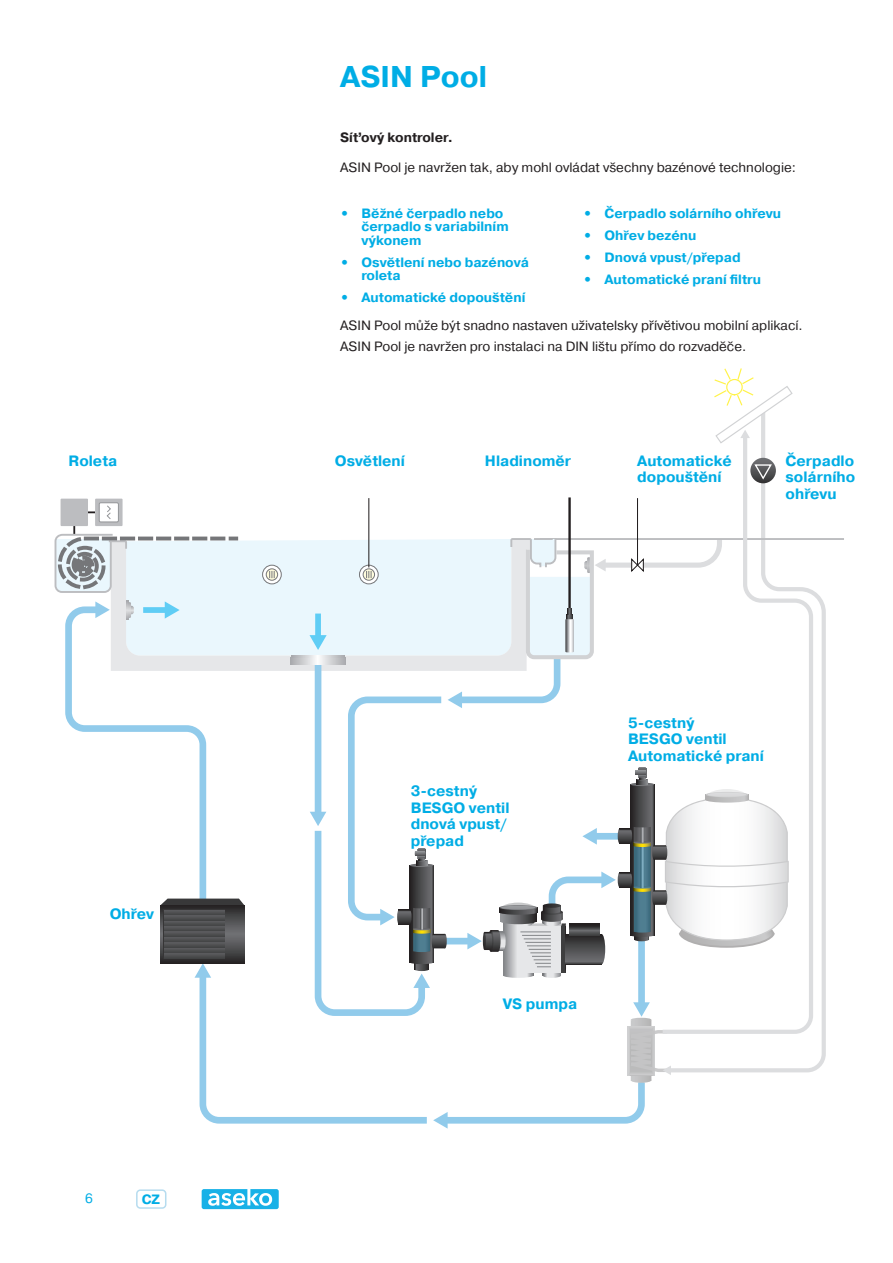
<style>
.page{position:relative;width:893px;height:1263px;background:#fff}
.page>*{position:absolute;margin:0;border:0;box-sizing:border-box;transform-origin:0 0}
.t1{font:700 30px "Pragmatica";color:#00ade5}
.t2{font:700 15px/16.5px "Pragmatica";color:#00ade5}
.t3{font:13.5px/21px "Pragmatica";color:#231f20}
.t4{font:700 13.5px/13.5px "Pragmatica";color:#00ade5}
.t5{font:700 13.5px "Pragmatica";color:#231f20}
.t6{font:13.5px "Pragmatica";color:#00ade5}
</style>
<div class="page">
<div style="left:136px;top:1189px;width:30px;height:20px;border:2px solid #b6dcef;border-radius:4px"></div>
<svg style="left:202px;top:1189px;width:77px;height:20px"></svg>
<svg style="left:789px;top:592px;width:37px;height:481px"></svg>
<hr style="left:73px;top:512px;width:2px;height:23px;background:#231f20">
<hr style="left:541px;top:538px;width:302px;height:2px;background:#bcbdc0">
<svg style="left:743px;top:444px;width:72px;height:592px"></svg>
<hr style="left:568px;top:499px;width:3px;height:112px;background:#231f20">
<svg style="left:750px;top:458px;width:26px;height:25px"></svg>
<svg style="left:753px;top:464px;width:20px;height:16px"></svg>
<hr style="left:637px;top:499px;width:1px;height:66px;background:#231f20">
<svg style="left:714px;top:368px;width:79px;height:76px"></svg>
<svg style="left:54px;top:533px;width:735px;height:595px"></svg>
<hr style="left:368px;top:499px;width:1px;height:68px;background:#231f20">
<svg style="left:88px;top:511px;width:7px;height:2px"></svg>
<div style="left:61px;top:499px;width:27px;height:27px;background:#bcbdc0"></div>
<div style="left:95px;top:499px;width:28px;height:27px;background:#bcbdc0"></div>
<div style="left:99px;top:503px;width:19px;height:19px;background:#fff"></div>
<div style="left:99px;top:502px;width:20px;height:20px;border:1px solid #939598"></div>
<svg style="left:107px;top:505px;width:4px;height:14px"></svg>
<div style="left:58px;top:908px;width:96px;height:39px;background:#fff"></div>
<div style="left:411px;top:784px;width:108px;height:62px;background:#fff"></div>
<div style="left:503px;top:997px;width:108px;height:31px;background:#fff"></div>
<div style="left:628px;top:716px;width:165px;height:45px;background:#fff"></div>
<div style="left:786px;top:454px;width:81px;height:48px;background:#fff"></div>
<p class="t2" style="left:69px;top:452px;width:50px">Roleta</p>
<p class="t2" style="left:110px;top:906px;width:46px">Ohřev</p>
<p class="t6" style="left:85px;top:1190px;width:9px">6</p>
<p class="t4" style="left:142px;top:1193px;width:20px">CZ</p>
<h1 class="t1" style="left:340px;top:58px;width:148px">ASIN Pool</h1>
<p class="t5" style="left:340px;top:129px;width:114px">Síťový kontroler.</p>
<p class="t3" style="left:340px;top:157px;width:457px">ASIN Pool je navržen tak, aby mohl ovládat všechny bazénové technologie:</p>
<p class="t4" style="left:361px;top:207px;width:149px;text-indent:-21px">• Běžné čerpadlo nebo čerpadlo s variabilním výkonem</p>
<p class="t4" style="left:361px;top:256px;width:169px;text-indent:-21px">• Osvětlení nebo bazénová roleta</p>
<p class="t4" style="left:340px;top:291px;width:187px">• Automatické dopouštění</p>
<p class="t4" style="left:583px;top:207px;width:199px">• Čerpadlo solárního ohřevu</p>
<p class="t4" style="left:583px;top:229px;width:115px">• Ohřev bezénu</p>
<p class="t4" style="left:583px;top:251px;width:159px">• Dnová vpust/přepad</p>
<p class="t4" style="left:583px;top:273px;width:179px">• Automatické praní filtru</p>
<p class="t3" style="left:340px;top:315px;width:464px">ASIN Pool může být snadno nastaven uživatelsky přívětivou mobilní aplikací.<br>ASIN Pool je navržen pro instalaci na DIN lištu přímo do rozvaděče.</p>
<p class="t2" style="left:335px;top:452px;width:72px">Osvětlení</p>
<p class="t2" style="left:485px;top:452px;width:88px">Hladinoměr</p>
<p class="t2" style="left:637px;top:452px;width:96px">Automatické dopouštění</p>
<p class="t2" style="left:786px;top:452px;width:71px;text-align:justify">Čerpadlo solárního ohřevu</p>
<p class="t2" style="left:411px;top:783px;width:100px">3-cestný<br>BESGO ventil dnová vpust/ přepad</p>
<p class="t2" style="left:628px;top:714px;width:137px">5-cestný<br>BESGO ventil<br>Automatické praní</p>
<p class="t2" style="left:503px;top:996px;width:76px">VS pumpa</p>
</div>
